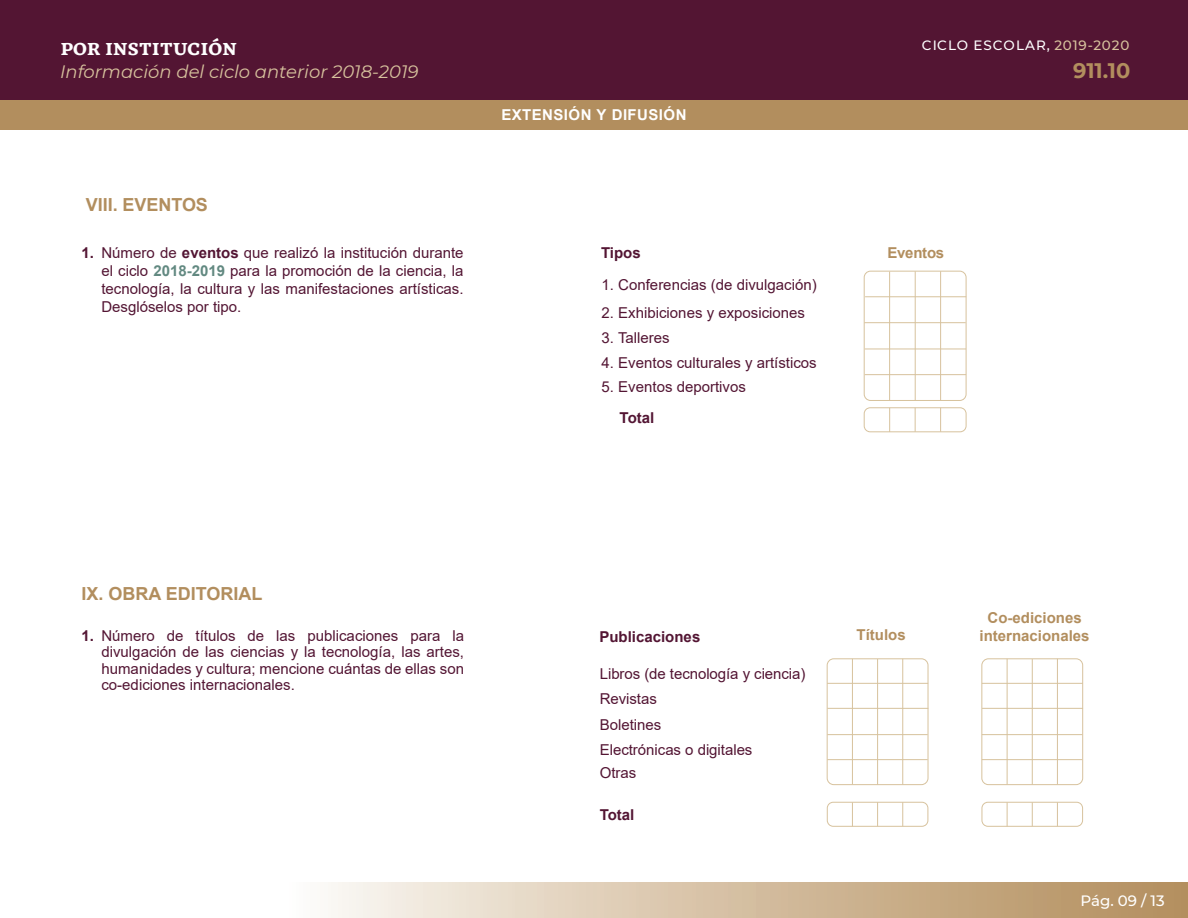
<style>
.page{position:relative;width:1188px;height:918px;background:#fff}
.page>*{position:absolute;margin:0;border:0;box-sizing:border-box;transform-origin:0 0}
.t1{font:700 21px "Montserrat";color:#b28e5e}
.t2{font:italic 18px "Montserrat";color:#d7c29d}
.t3{font:700 18px "Arial";color:#b28e5e}
.t4{font:15px/25.5px "Arial";color:#531533;text-align:justify}
.t5{font:700 15px/18px "Arial";color:#b28e5e;text-align:center}
.t6{font:700 15px "Arial";color:#531533}
.t7{font:700 15px "Arial";letter-spacing:.03em;color:#fff}
.t8{font:700 15px "GMX";color:#fff}
.t9{font:500 15px "Montserrat";color:#fff}
.t10{font:500 13.5px "Montserrat";letter-spacing:.07em;color:#fff}
.s1{color:#d7c29d}
.s2{font-weight:700}
.s3{font-weight:700;color:#628981}
</style>
<div class="page">
<hr style="left:827px;top:683px;width:101px;height:1px;background:#d7c29d">
<hr style="left:827px;top:708px;width:101px;height:1px;background:#d7c29d">
<hr style="left:827px;top:734px;width:101px;height:1px;background:#d7c29d">
<hr style="left:864px;top:322px;width:102px;height:1px;background:#d7c29d">
<hr style="left:865px;top:374px;width:101px;height:1px;background:#d7c29d">
<hr style="left:865px;top:296px;width:101px;height:1px;background:#d7c29d">
<hr style="left:827px;top:759px;width:101px;height:1px;background:#d7c29d">
<hr style="left:982px;top:683px;width:101px;height:1px;background:#d7c29d">
<hr style="left:982px;top:708px;width:101px;height:1px;background:#d7c29d">
<hr style="left:982px;top:734px;width:100px;height:1px;background:#d7c29d">
<hr style="left:982px;top:759px;width:100px;height:1px;background:#d7c29d">
<div style="left:827px;top:658px;width:101px;height:127px;border:1px solid #d7c29d;border-radius:7px"></div>
<hr style="left:865px;top:349px;width:101px;height:1px;background:#d7c29d">
<div style="left:981px;top:658px;width:102px;height:127px;border:1px solid #d7c29d;border-radius:7px"></div>
<div style="left:864px;top:271px;width:102px;height:130px;border:1px solid #d7c29d;border-radius:6px"></div>
<div style="left:285px;top:882px;width:903px;height:36px;background:linear-gradient(to right,#fcf9f5,#b18a57)"></div>
<div style="left:0;top:0;width:1188px;height:100px;background:#531533"></div>
<div style="left:0;top:100px;width:1188px;height:30px;background:#b28e5e"></div>
<hr style="left:902px;top:659px;width:1px;height:125px;background:#d7c29d">
<hr style="left:877px;top:659px;width:1px;height:126px;background:#d7c29d">
<hr style="left:852px;top:659px;width:1px;height:125px;background:#d7c29d">
<hr style="left:889px;top:272px;width:1px;height:128px;background:#d7c29d">
<hr style="left:915px;top:271px;width:1px;height:129px;background:#d7c29d">
<hr style="left:940px;top:271px;width:1px;height:129px;background:#d7c29d">
<svg style="left:863px;top:407px;width:104px;height:26px"></svg>
<hr style="left:1057px;top:659px;width:1px;height:125px;background:#d7c29d">
<hr style="left:1032px;top:659px;width:1px;height:126px;background:#d7c29d">
<hr style="left:1007px;top:659px;width:1px;height:125px;background:#d7c29d">
<svg style="left:827px;top:801px;width:102px;height:26px"></svg>
<svg style="left:981px;top:801px;width:102px;height:26px"></svg>
<p class="t8" style="left:60px;top:38px;width:178px">POR INSTITUCIÓN</p>
<p class="t10" style="left:922px;top:36px;width:209px">CICLO ESCOLAR, <span class="s1">2019-2020</span></p>
<p class="t2" style="left:60px;top:60px;width:360px">Información del ciclo anterior 2018-2019</p>
<h1 class="t1" style="left:1073px;top:56px;width:59px">911.10</h1>
<p class="t7" style="left:501px;top:104px;width:187px">EXTENSIÓN Y DIFUSIÓN</p>
<p class="t3" style="left:86px;top:192px;width:124px">VIII. EVENTOS</p>
<p class="t6" style="left:82px;top:242px;width:14px">1.</p>
<p class="t4" style="left:101px;top:243px;width:364px;line-height:18px">Número de <span class="s2">eventos</span> que realizó la institución durante el ciclo <span class="s3">2018-2019</span> para la promoción de la ciencia, la tecnología, la cultura y las manifestaciones artísticas.<br>Desglóselos por tipo.</p>
<p class="t6" style="left:601px;top:242px;width:41px">Tipos</p>
<p class="t5" style="left:887px;top:244px;width:58px">Eventos</p>
<p class="t4" style="left:602px;top:272px;width:217px">1. Conferencias (de divulgación)</p>
<p class="t4" style="left:602px;top:300px;width:205px">2. Exhibiciones y exposiciones</p>
<p class="t4" style="left:602px;top:325px;width:70px">3. Talleres</p>
<p class="t4" style="left:602px;top:350px;width:217px">4. Eventos culturales y artísticos</p>
<p class="t4" style="left:602px;top:374px;width:146px">5. Eventos deportivos</p>
<p class="t6" style="left:620px;top:408px;width:36px">Total</p>
<p class="t3" style="left:82px;top:581px;width:182px">IX. OBRA EDITORIAL</p>
<p class="t6" style="left:82px;top:625px;width:14px">1.</p>
<p class="t4" style="left:101px;top:627px;width:364px;line-height:16.5px">Número de títulos de las publicaciones para la divulgación de las ciencias y la tecnología, las artes, humanidades y cultura; mencione cuántas de ellas son co-ediciones internacionales.</p>
<p class="t6" style="left:599px;top:626px;width:102px">Publicaciones</p>
<p class="t4" style="left:600px;top:661px;width:207px;text-align:left">Libros (de tecnología y ciencia)<br>Revistas<br>Boletines<br>Electrónicas o digitales</p>
<p class="t4" style="left:600px;top:759px;width:38px">Otras</p>
<p class="t6" style="left:600px;top:804px;width:36px">Total</p>
<p class="t5" style="left:857px;top:626px;width:51px">Títulos</p>
<p class="t5" style="left:980px;top:608px;width:112px">Co-ediciones internacionales</p>
<p class="t9" style="left:1081px;top:890px;width:86px">Pág. 09 / 13</p>
</div>
